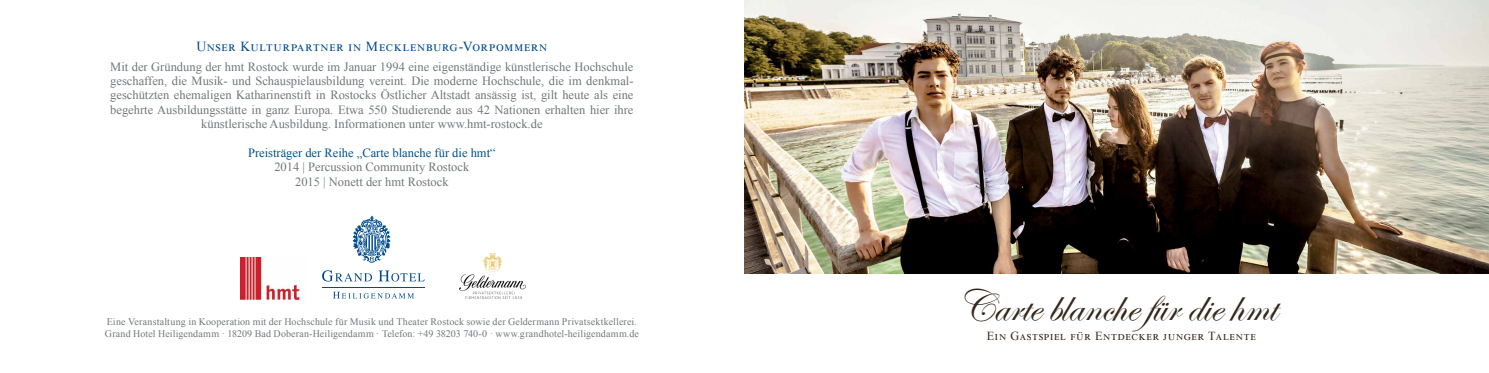
<style>
.page{position:relative;width:1489px;height:373px;background:#fff}
.page>*{position:absolute;margin:0;border:0;box-sizing:border-box;transform-origin:0 0}
.t1{font:45.62px "Edwardian Script ITC";color:#352719}
.t2{font:13.75px "Times New Roman";letter-spacing:.14em;color:#004b8d}
.t3{font:12.5px/14.4px "Times New Roman";color:#727779;text-align:center}
.t4{font:12.5px "Times New Roman";color:#00508a}
.t5{font:12.25px "Times New Roman";letter-spacing:.065em;color:#352719}
.t6{font:10px/12px "Times New Roman";letter-spacing:.015em;color:#727779}
</style>
<div class="page">
<img style="left:744px;top:0;width:744px;height:273px">
<svg style="left:322px;top:270px;width:50px;height:11px"></svg>
<svg style="left:378px;top:270px;width:46px;height:11px"></svg>
<hr style="left:322px;top:286px;width:102px;height:1px;background:#004b8d">
<svg style="left:333px;top:291px;width:81px;height:7px"></svg>
<svg style="left:353px;top:215px;width:37px;height:47px"></svg>
<img style="left:460px;top:253px;width:66px;height:45px">
<img style="left:241px;top:257px;width:62px;height:44px">
<p class="t2" style="left:196px;top:37px;width:351px">Unser Kulturpartner in Mecklenburg-Vorpommern</p>
<p class="t3" style="left:110px;top:59px;width:524px">Mit der Gründung der hmt Rostock wurde im Januar 1994 eine eigenständige künstlerische Hochschule geschaffen, die Musik- und Schauspielausbildung vereint. Die moderne Hochschule, die im denkmal&shy;geschützten ehemaligen Katharinenstift in Rostocks Östlicher Altstadt ansässig ist, gilt heute als eine begehrte Ausbildungsstätte in ganz Europa. Etwa 550 Studierende aus 42 Nationen erhalten hier ihre künstlerische Ausbildung. Informationen unter www.hmt-rostock.de</p>
<p class="t4" style="left:248px;top:144px;width:249px">Preisträger der Reihe „Carte blanche für die hmt“</p>
<p class="t3" style="left:274px;top:159px;width:196px">2014 | Percussion Community Rostock<br>2015 | Nonett der hmt Rostock</p>
<p class="t6" style="left:105px;top:315px;width:535px">Eine Veranstaltung in Kooperation mit der Hochschule für Musik und Theater Rostock sowie der Geldermann Privatsektkellerei.<br>Grand Hotel Heiligendamm · 18209 Bad Doberan-Heiligendamm · Telefon: +49 38203 740-0 · www.grandhotel-heiligendamm.de</p>
<h1 class="t1" style="left:956px;top:280px;width:321px">Carte blanche für die hmt</h1>
<p class="t5" style="left:986px;top:326px;width:270px">Ein Gastspiel für Entdecker junger Talente</p>
</div>
